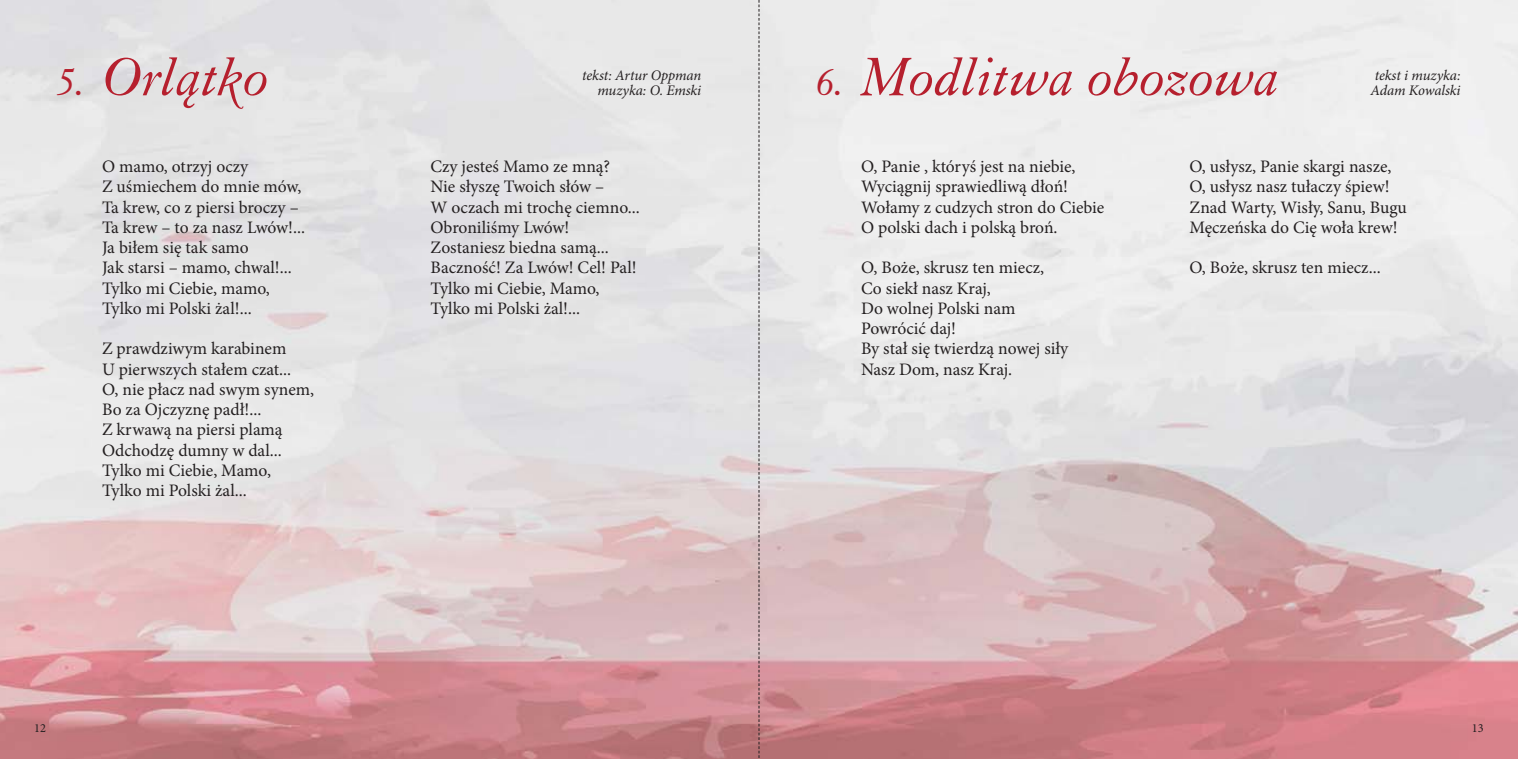
<style>
.page{position:relative;width:1518px;height:759px;background:#fff}
.page>*{position:absolute;margin:0;border:0;box-sizing:border-box;transform-origin:0 0}
.t1{font:italic 58.5px "Elega Garmnd EU";color:#b6202e}
.t2{font:17.55px/20.2px "Minion Pro";color:#231f20}
.t3{font:italic 14.62px/15.8px "Minion Pro";letter-spacing:-.01em;color:#231f20;text-align:right}
.t4{font:12.38px "Minion Pro";color:#231f20}
.s1{font-size:40.5px}
</style>
<div class="page">
<img style="left:0;top:0;width:1518px;height:759px">
<svg style="left:759px;top:0;width:1px;height:759px"></svg>
<h1 class="t1" style="left:57px;top:41px;width:214px"><span class="s1">5.</span> Orlątko</h1>
<h1 class="t1" style="left:816px;top:41px;width:465px"><span class="s1">6.</span> Modlitwa obozowa</h1>
<p class="t3" style="left:582px;top:68px;width:120px">tekst: Artur Oppman muzyka: O. Emski</p>
<p class="t3" style="left:1370px;top:68px;width:92px;text-align:left">tekst i muzyka:<br>Adam Kowalski</p>
<p class="t2" style="left:102px;top:158px;width:205px">O mamo, otrzyj oczy<br>Z uśmiechem do mnie mów,<br>Ta krew, co z piersi broczy –<br>Ta krew – to za nasz Lwów!...<br>Ja biłem się tak samo<br>Jak starsi – mamo, chwal!...<br>Tylko mi Ciebie, mamo,<br>Tylko mi Polski żal!...</p>
<p class="t2" style="left:102px;top:340px;width:214px">Z prawdziwym karabinem<br>U pierwszych stałem czat...<br>O, nie płacz nad swym synem,<br>Bo za Ojczyznę padł!...<br>Z krwawą na piersi plamą<br>Odchodzę dumny w dal...<br>Tylko mi Ciebie, Mamo,<br>Tylko mi Polski żal...</p>
<p class="t2" style="left:431px;top:158px;width:211px">Czy jesteś Mamo ze mną?<br>Nie słyszę Twoich słów –<br>W oczach mi trochę ciemno...<br>Obroniliśmy Lwów!<br>Zostaniesz biedna samą...<br>Baczność! Za Lwów! Cel! Pal!<br>Tylko mi Ciebie, Mamo,<br>Tylko mi Polski żal!...</p>
<p class="t2" style="left:861px;top:158px;width:245px">O, Panie , któryś jest na niebie,<br>Wyciągnij sprawiedliwą dłoń!<br>Wołamy z cudzych stron do Ciebie<br>O polski dach i polską broń.</p>
<p class="t2" style="left:861px;top:259px;width:209px">O, Boże, skrusz ten miecz,<br>Co siekł nasz Kraj,<br>Do wolnej Polski nam<br>Powrócić daj!<br>By stał się twierdzą nowej siły<br>Nasz Dom, nasz Kraj.</p>
<p class="t2" style="left:1189px;top:158px;width:219px">O, usłysz, Panie skargi nasze,<br>O, usłysz nasz tułaczy śpiew!<br>Znad Warty, Wisły, Sanu, Bugu<br>Męczeńska do Cię woła krew!</p>
<p class="t2" style="left:1189px;top:259px;width:193px">O, Boże, skrusz ten miecz...</p>
<p class="t4" style="left:34px;top:723px;width:13px">12</p>
<p class="t4" style="left:1472px;top:723px;width:13px">13</p>
</div>
